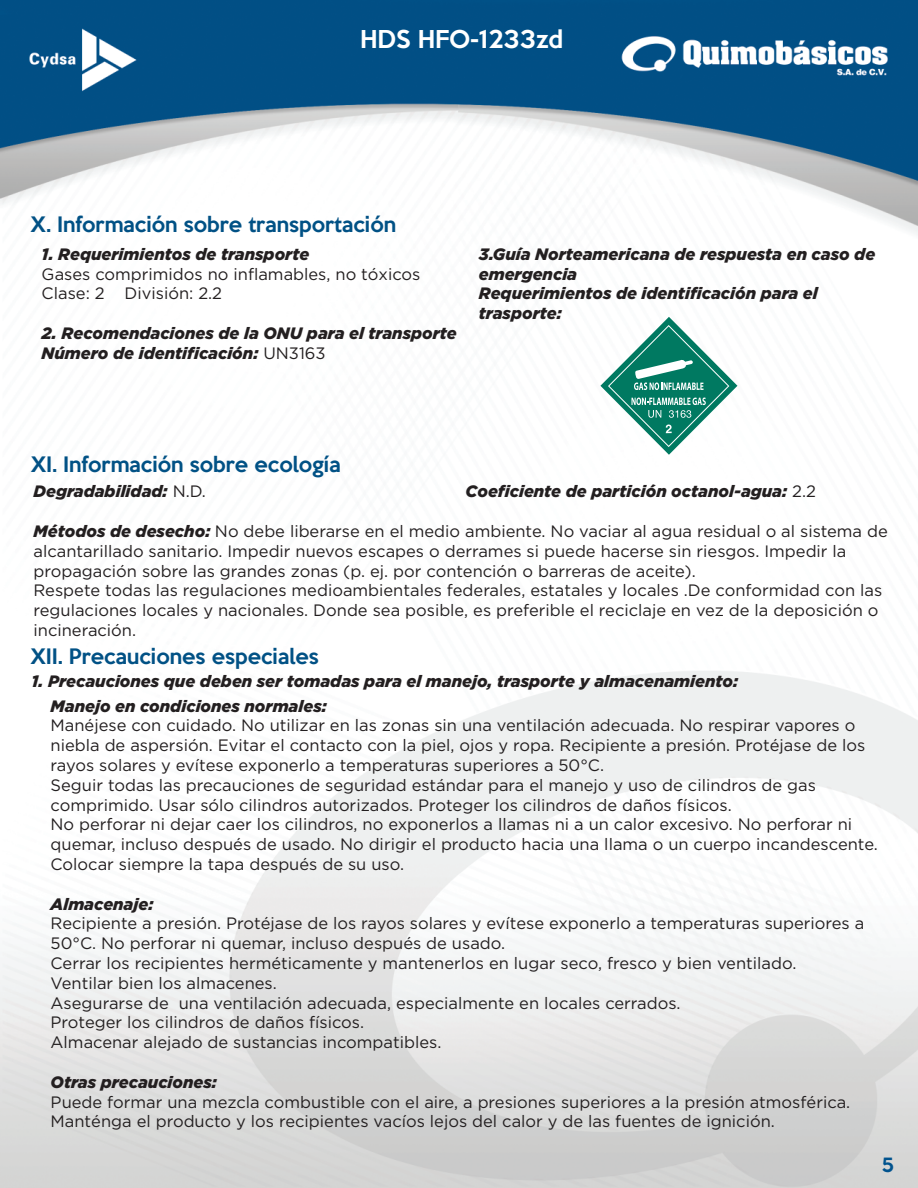
<style>
.page{position:relative;width:918px;height:1188px;background:#fff}
.page>*{position:absolute;margin:0;border:0;box-sizing:border-box;transform-origin:0 0}
.t1{font:500 22.5px "Keep Calm";color:#fff}
.t2{font:500 19.5px "Keep Calm";color:#015185}
.t3{font:500 18px "Keep Calm";color:#01538e}
.t4{font:16.5px/19.8px "Gotham";color:#231f20}
.t5{font:italic 900 16.5px/19.8px "Gotham";color:#231f20}
.s1{font-weight:400;font-style:normal}
.s2{font-weight:900;font-style:italic}
</style>
<div class="page">
<img style="left:0;top:0;width:918px;height:1188px">
<svg style="left:600px;top:317px;width:137px;height:138px"></svg>
<h1 class="t1" style="left:360px;top:20px;width:205px">HDS HFO-1233zd</h1>
<p class="t2" style="left:31px;top:208px;width:367px">X. Información sobre transportación</p>
<p class="t5" style="left:42px;top:244px;width:269px">1. Requerimientos de transporte</p>
<p class="t4" style="left:42px;top:264px;width:380px">Gases comprimidos no inflamables, no tóxicos<br>Clase: 2 División: 2.2</p>
<p class="t5" style="left:42px;top:323px;width:417px">2. Recomendaciones de la ONU para el transporte<br>Número de identificación: <span class="s1">UN3163</span></p>
<p class="t5" style="left:479px;top:244px;width:398px">3.Guía Norteamericana de respuesta en caso de emergencia<br>Requerimientos de identificación para el trasporte:</p>
<p class="t2" style="left:31px;top:448px;width:312px">XI. Información sobre ecología</p>
<p class="t5" style="left:34px;top:481px;width:174px">Degradabilidad: <span class="s1">N.D.</span></p>
<p class="t5" style="left:466px;top:481px;width:352px">Coeficiente de partición octanol-agua: <span class="s1">2.2</span></p>
<p class="t4" style="left:34px;top:521px;width:856px"><span class="s2">Métodos de desecho:</span> No debe liberarse en el medio ambiente. No vaciar al agua residual o al sistema de alcantarillado sanitario. Impedir nuevos escapes o derrames si puede hacerse sin riesgos. Impedir la propagación sobre las grandes zonas (p. ej. por contención o barreras de aceite).<br>Respete todas las regulaciones medioambientales federales, estatales y locales .De conformidad con las regulaciones locales y nacionales. Donde sea posible, es preferible el reciclaje en vez de la deposición o incineración.</p>
<p class="t2" style="left:30px;top:639px;width:290px">XII. Precauciones especiales</p>
<p class="t5" style="left:31px;top:671px;width:708px">1. Precauciones que deben ser tomadas para el manejo, trasporte y almacenamiento:</p>
<p class="t5" style="left:51px;top:695px;width:278px">Manejo en condiciones normales:</p>
<p class="t4" style="left:51px;top:715px;width:829px">Manéjese con cuidado. No utilizar en las zonas sin una ventilación adecuada. No respirar vapores o niebla de aspersión. Evitar el contacto con la piel, ojos y ropa. Recipiente a presión. Protéjase de los rayos solares y evítese exponerlo a temperaturas superiores a 50°C.<br>Seguir todas las precauciones de seguridad estándar para el manejo y uso de cilindros de gas comprimido. Usar sólo cilindros autorizados. Proteger los cilindros de daños físicos.<br>No perforar ni dejar caer los cilindros, no exponerlos a llamas ni a un calor excesivo. No perforar ni quemar, incluso después de usado. No dirigir el producto hacia una llama o un cuerpo incandescente.<br>Colocar siempre la tapa después de su uso.</p>
<p class="t5" style="left:51px;top:893px;width:104px">Almacenaje:</p>
<p class="t4" style="left:51px;top:913px;width:815px">Recipiente a presión. Protéjase de los rayos solares y evítese exponerlo a temperaturas superiores a 50°C. No perforar ni quemar, incluso después de usado.<br>Cerrar los recipientes herméticamente y mantenerlos en lugar seco, fresco y bien ventilado.<br>Ventilar bien los almacenes.<br>Asegurarse de una ventilación adecuada, especialmente en locales cerrados.<br>Proteger los cilindros de daños físicos.<br>Almacenar alejado de sustancias incompatibles.</p>
<p class="t5" style="left:51px;top:1072px;width:168px">Otras precauciones:</p>
<p class="t4" style="left:51px;top:1092px;width:801px">Puede formar una mezcla combustible con el aire, a presiones superiores a la presión atmosférica.<br>Manténga el producto y los recipientes vacíos lejos del calor y de las fuentes de ignición.</p>
<p class="t3" style="left:882px;top:1149px;width:14px">5</p>
</div>
